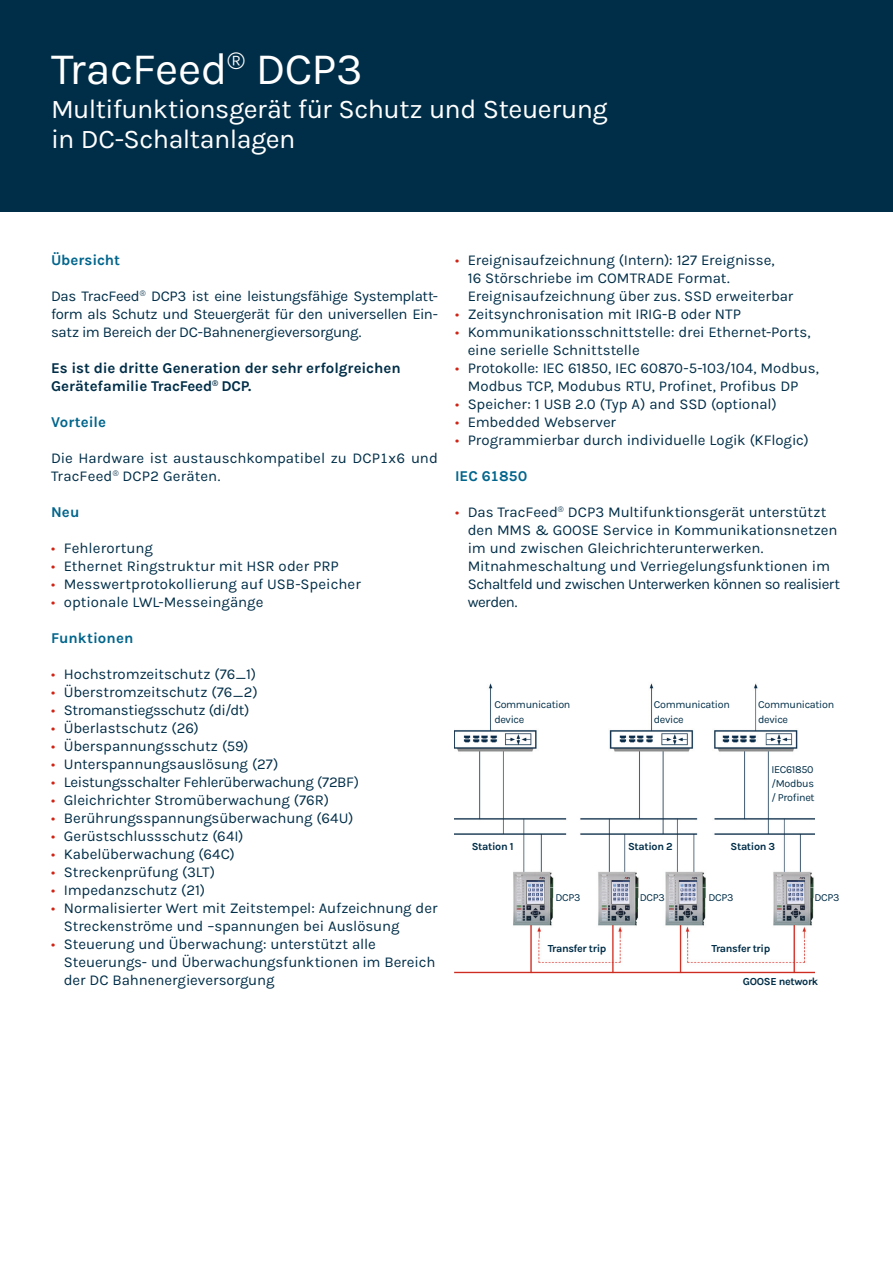
<style>
.page{position:relative;width:893px;height:1263px;background:#fff}
.page>*{position:absolute;margin:0;border:0;box-sizing:border-box;transform-origin:0 0}
.t1{font:45px "Karla";letter-spacing:-.015em;color:#fff}
.t2{font:27px/30px "Karla";letter-spacing:-.02em;color:#fff}
.t3{font:15px/18px "Karla";letter-spacing:-.005em;color:#002e48}
.t4{font:700 15px/18px "Karla";letter-spacing:-.005em;color:#002e48}
.t5{font:15px "Karla";letter-spacing:-.025em;color:#002e48}
.t6{font:700 15px "Karla";color:#00658c}
.t7{font:10.8px/15.5px "Karla";letter-spacing:-.03em;color:#002e48}
.t8{font:700 10.8px "Karla";letter-spacing:-.03em;color:#002e48}
.s1{color:#d02415}
</style>
<div class="page">
<div style="left:0;top:0;width:893px;height:211px;background:#002e48"></div>
<img style="left:455px;top:683px;width:359px;height:291px">
<h1 class="t1" style="left:51px;top:40px;width:313px">TracFeed<sup>®</sup> DCP3</h1>
<h2 class="t2" style="left:51px;top:94px;width:558px">Multifunktionsgerät für Schutz und Steuerung in DC-Schaltanlagen</h2>
<p class="t6" style="left:51px;top:250px;width:71px">Übersicht</p>
<p class="t3" style="left:51px;top:287px;width:388px;text-align:justify">Das TracFeed<sup>®</sup> DCP3 ist eine leistungsfähige Systemplatt&shy;form als Schutz und Steuergerät für den universellen Ein&shy;satz im Bereich der DC-Bahnenergieversorgung.</p>
<p class="t4" style="left:51px;top:358px;width:351px">Es ist die dritte Generation der sehr erfolgreichen<br>Gerätefamilie TracFeed<sup>®</sup> DCP.</p>
<p class="t6" style="left:51px;top:412px;width:57px">Vorteile</p>
<p class="t3" style="left:51px;top:449px;width:388px">Die Hardware ist austauschkompatibel zu DCP1x6 und<br>TracFeed<sup>®</sup> DCP2 Geräten.</p>
<p class="t6" style="left:51px;top:502px;width:30px">Neu</p>
<p class="t3" style="left:51px;top:539px;width:104px"><span class="s1">•</span> Fehlerortung</p>
<p class="t3" style="left:51px;top:557px;width:289px"><span class="s1">•</span> Ethernet Ringstruktur mit HSR oder PRP</p>
<p class="t3" style="left:51px;top:575px;width:311px"><span class="s1">•</span> Messwertprotokollierung auf USB-Speicher</p>
<p class="t3" style="left:51px;top:593px;width:214px"><span class="s1">•</span> optionale LWL-Messeingänge</p>
<p class="t6" style="left:51px;top:628px;width:84px">Funktionen</p>
<p class="t3" style="left:51px;top:665px;width:207px"><span class="s1">•</span> Hochstromzeitschutz (76_1)</p>
<p class="t3" style="left:51px;top:683px;width:208px"><span class="s1">•</span> Überstromzeitschutz (76_2)</p>
<p class="t5" style="left:51px;top:700px;width:200px"><span class="s1">•</span> Stromanstiegsschutz (di/dt)</p>
<p class="t3" style="left:51px;top:719px;width:149px"><span class="s1">•</span> Überlastschutz (26)</p>
<p class="t3" style="left:51px;top:737px;width:199px"><span class="s1">•</span> Überspannungsschutz (59)</p>
<p class="t3" style="left:51px;top:755px;width:229px"><span class="s1">•</span> Unterspannungsauslösung (27)</p>
<p class="t5" style="left:51px;top:772px;width:309px"><span class="s1">•</span> Leistungsschalter Fehlerüberwachung (72BF)</p>
<p class="t3" style="left:51px;top:791px;width:280px"><span class="s1">•</span> Gleichrichter Stromüberwachung (76R)</p>
<p class="t3" style="left:51px;top:809px;width:304px"><span class="s1">•</span> Berührungsspannungsüberwachung (64U)</p>
<p class="t3" style="left:51px;top:827px;width:194px"><span class="s1">•</span> Gerüstschlussschutz (64I)</p>
<p class="t3" style="left:51px;top:845px;width:185px"><span class="s1">•</span> Kabelüberwachung (64C)</p>
<p class="t3" style="left:51px;top:863px;width:166px"><span class="s1">•</span> Streckenprüfung (3LT)</p>
<p class="t3" style="left:51px;top:881px;width:155px"><span class="s1">•</span> Impedanzschutz (21)</p>
<p class="t3" style="left:64px;top:899px;width:375px;text-indent:-13px"><span class="s1">•</span> Normalisierter Wert mit Zeitstempel: Aufzeichnung der<br>Streckenströme und –spannungen bei Auslösung</p>
<p class="t3" style="left:64px;top:935px;width:373px;text-indent:-13px"><span class="s1">•</span> Steuerung und Überwachung: unterstützt alle<br>Steuerungs- und Überwachungsfunktionen im Bereich der DC Bahnenergieversorgung</p>
<p class="t3" style="left:468px;top:251px;width:327px;text-indent:-13px"><span class="s1">•</span> Ereignisaufzeichnung (Intern): 127 Ereignisse,<br>16 Störschriebe im COMTRADE Format.<br>Ereignisaufzeichnung über zus. SSD erweiterbar</p>
<p class="t3" style="left:455px;top:305px;width:287px"><span class="s1">•</span> Zeitsynchronisation mit IRIG-B oder NTP</p>
<p class="t3" style="left:468px;top:323px;width:344px;text-indent:-13px"><span class="s1">•</span> Kommunikationsschnittstelle: drei Ethernet-Ports, eine serielle Schnittstelle</p>
<p class="t3" style="left:455px;top:359px;width:365px;text-align:center"><span class="s1">•</span> Protokolle: IEC 61850, IEC 60870-5-103/104, Modbus,<br>Modbus TCP, Modubus RTU, Profinet, Profibus DP</p>
<p class="t3" style="left:455px;top:395px;width:323px"><span class="s1">•</span> Speicher: 1 USB 2.0 (Typ A) and SSD (optional)</p>
<p class="t3" style="left:455px;top:413px;width:163px"><span class="s1">•</span> Embedded Webserver</p>
<p class="t3" style="left:455px;top:431px;width:355px"><span class="s1">•</span> Programmierbar durch individuelle Logik (KFlogic)</p>
<p class="t6" style="left:455px;top:466px;width:74px">IEC 61850</p>
<p class="t3" style="left:468px;top:503px;width:374px;text-indent:-13px"><span class="s1">•</span> Das TracFeed<sup>®</sup> DCP3 Multifunktionsgerät unterstützt den MMS &amp; GOOSE Service in Kommunikationsnetzen im und zwischen Gleichrichterunterwerken.<br>Mitnahmeschaltung und Verriegelungsfunktionen im Schaltfeld und zwischen Unterwerken können so realisiert werden.</p>
<p class="t7" style="left:494px;top:696px;width:78px">Communication device</p>
<p class="t8" style="left:472px;top:839px;width:43px">Station 1</p>
<p class="t7" style="left:654px;top:696px;width:78px">Communication device</p>
<p class="t7" style="left:758px;top:696px;width:78px">Communication device</p>
<p class="t7" style="left:771px;top:762px;width:45px;line-height:13.8px;text-align:justify">IEC61850 /Modbus / Profinet</p>
<p class="t8" style="left:628px;top:839px;width:46px">Station 2</p>
<p class="t8" style="left:730px;top:839px;width:46px">Station 3</p>
<p class="t7" style="left:555px;top:889px;width:27px">DCP3</p>
<p class="t7" style="left:640px;top:889px;width:27px">DCP3</p>
<p class="t7" style="left:708px;top:889px;width:27px">DCP3</p>
<p class="t7" style="left:814px;top:889px;width:27px">DCP3</p>
<p class="t8" style="left:548px;top:941px;width:60px">Transfer trip</p>
<p class="t8" style="left:711px;top:941px;width:60px">Transfer trip</p>
<p class="t8" style="left:743px;top:974px;width:77px">GOOSE network</p>
</div>
